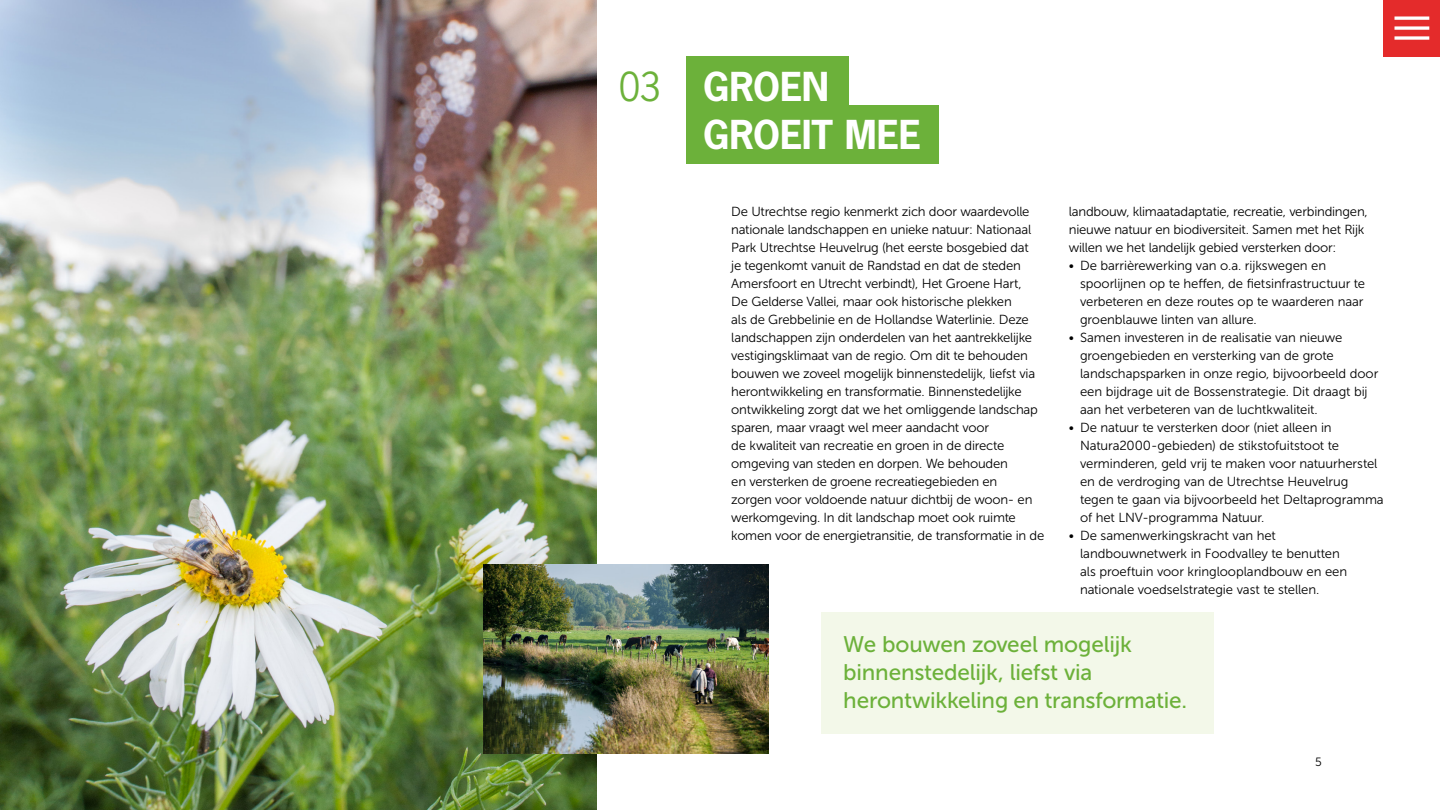
<style>
.page{position:relative;width:1440px;height:810px;background:#fff}
.page>*{position:absolute;margin:0;border:0;box-sizing:border-box;transform-origin:0 0}
.t1{font:700 37.5px "News Gothic Std";letter-spacing:-.005em;color:#fff}
.t2{font:37.5px "News Gothic Std";color:#6cb13a}
.QUOTE{font:22.5px/27.8px "Museo Sans 500";letter-spacing:-.01em;color:#6cb13a}
.BROOD{font:13.12px/18px "Museo Sans 300";letter-spacing:-.015em;color:#000}
.t3{font:12px "Museo Sans 300";color:#000}
</style>
<div class="page">
<img style="left:0;top:0;width:596px;height:810px">
<img style="left:484px;top:564px;width:284px;height:190px">
<div style="left:1384px;top:0;width:56px;height:56px;background:#e42b2b"></div>
<svg style="left:1394px;top:16px;width:35px;height:4px"></svg>
<svg style="left:1394px;top:26px;width:35px;height:4px"></svg>
<svg style="left:1394px;top:36px;width:35px;height:4px"></svg>
<div style="left:686px;top:56px;width:163px;height:59px;background:#6cb13a"></div>
<div style="left:686px;top:105px;width:253px;height:59px;background:#6cb13a"></div>
<div style="left:821px;top:612px;width:393px;height:121px;background:#f3f8e9"></div>
<p class="t2" style="left:619px;top:63px;width:43px">03</p>
<p class="t1" style="left:703px;top:62px;width:127px">GROEN</p>
<p class="t1" style="left:703px;top:110px;width:219px">GROEIT MEE</p>
<p class="BROOD" style="left:731px;top:203px;width:315px">De Utrechtse regio kenmerkt zich door waardevolle nationale landschappen en unieke natuur: Nationaal Park Utrechtse Heuvelrug (het eerste bosgebied dat<br>je tegenkomt vanuit de Randstad en dat de steden Amersfoort en Utrecht verbindt), Het Groene Hart,<br>De Gelderse Vallei, maar ook historische plekken<br>als de Grebbelinie en de Hollandse Waterlinie. Deze landschappen zijn onderdelen van het aantrekkelijke vestigingsklimaat van de regio. Om dit te behouden bouwen we zoveel mogelijk binnenstedelijk, liefst via herontwikkeling en transformatie. Binnenstedelijke ontwikkeling zorgt dat we het omliggende landschap sparen, maar vraagt wel meer aandacht voor<br>de kwaliteit van recreatie en groen in de directe omgeving van steden en dorpen. We behouden<br>en versterken de groene recreatiegebieden en<br>zorgen voor voldoende natuur dichtbij de woon- en werkomgeving. In dit landschap moet ook ruimte komen voor de energietransitie, de transformatie in de</p>
<p class="BROOD" style="left:1069px;top:203px;width:301px">landbouw, klimaatadaptatie, recreatie, verbindingen, nieuwe natuur en biodiversiteit. Samen met het Rijk willen we het landelijk gebied versterken door:</p>
<p class="BROOD" style="left:1080px;top:257px;width:287px;text-indent:-11px">• De barrièrewerking van o.a. rijkswegen en spoorlijnen op te heffen, de fietsinfrastructuur te verbeteren en deze routes op te waarderen naar groenblauwe linten van allure.</p>
<p class="BROOD" style="left:1080px;top:329px;width:300px;text-indent:-11px">• Samen investeren in de realisatie van nieuwe groengebieden en versterking van de grote landschapsparken in onze regio, bijvoorbeeld door een bijdrage uit de Bossenstrategie. Dit draagt bij aan het verbeteren van de luchtkwaliteit.</p>
<p class="BROOD" style="left:1080px;top:419px;width:305px;text-indent:-11px">• De natuur te versterken door (niet alleen in Natura2000-gebieden) de stikstofuitstoot te verminderen, geld vrij te maken voor natuurherstel en de verdroging van de Utrechtse Heuvelrug tegen te gaan via bijvoorbeeld het Deltaprogramma of het LNV-programma Natuur.</p>
<p class="BROOD" style="left:1080px;top:527px;width:269px;text-indent:-11px">• De samenwerkingskracht van het landbouwnetwerk in Foodvalley te benutten als proeftuin voor kringlooplandbouw en een nationale voedselstrategie vast te stellen.</p>
<p class="QUOTE" style="left:843px;top:631px;width:345px">We bouwen zoveel mogelijk binnenstedelijk, liefst via herontwikkeling en transformatie.</p>
<p class="t3" style="left:1315px;top:755px;width:8px">5</p>
</div>
